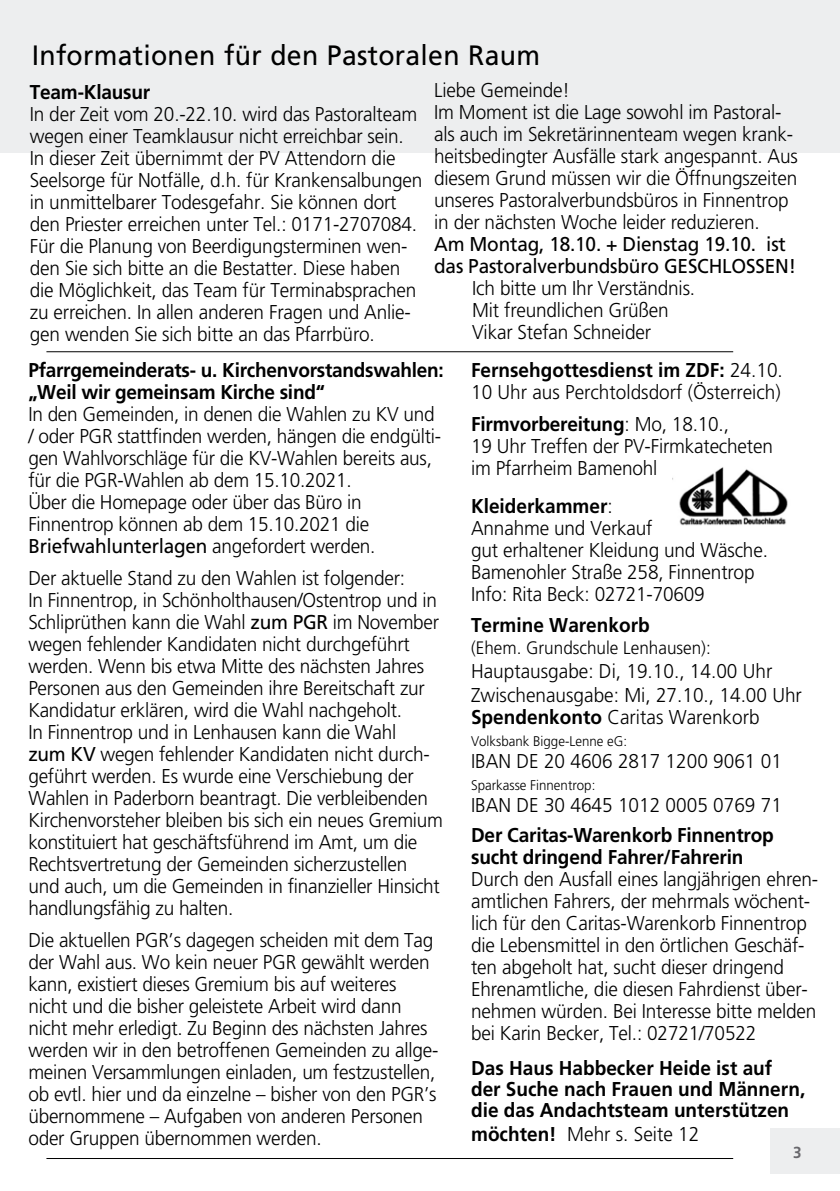
<style>
.page{position:relative;width:840px;height:1191px;background:#fff}
.page>*{position:absolute;margin:0;border:0;box-sizing:border-box;transform-origin:0 0}
.t1{font:28px "Frutiger";letter-spacing:.01em;color:#000;scale:.95 1}
.t2{font:300 20px/22px "Frutiger";letter-spacing:-.01em;color:#000;scale:.95 1}
.t3{font:700 20px/22px "Frutiger";letter-spacing:-.01em;color:#000;scale:.95 1}
.t4{font:20px/22px "Frutiger";letter-spacing:-.01em;color:#000;scale:.95 1}
.t5{font:300 18px "Frutiger";color:#000;scale:.95 1}
.t6{font:700 16px "Frutiger";color:#68676c;scale:.95 1}
.t7{font:300 14px "Frutiger";color:#000;scale:.95 1}
.s1{font-weight:700}
.s2{font-weight:400}
</style>
<div class="page">
<img style="left:672px;top:467px;width:116px;height:59px">
<hr style="left:46px;top:1158px;width:686px;height:1px;background:#000">
<hr style="left:46px;top:351px;width:686px;height:1px;background:#000">
<div style="left:0;top:0;width:839px;height:152px;background:#edeeef"></div>
<div style="left:770px;top:1128px;width:69px;height:46px;background:#edeeef"></div>
<h1 class="t1" style="left:32px;top:39px;width:536px">Informationen für den Pastoralen Raum</h1>
<p class="t2" style="left:434px;top:79px;width:384px">Liebe Gemeinde!<br>Im Moment ist die Lage sowohl im Pastoral&shy;als auch im Sekretärinnenteam wegen krank&shy;heitsbedingter Ausfälle stark angespannt. Aus diesem Grund müssen wir die Öffnungszeiten unseres Pastoralverbundsbüros in Finnentrop in der nächsten Woche leider reduzieren.</p>
<p class="t4" style="left:434px;top:232px;width:382px">Am Montag, 18.10. + Dienstag 19.10. ist das Pastoralverbundsbüro GESCHLOSSEN!</p>
<p class="t2" style="left:472px;top:277px;width:236px">Ich bitte um Ihr Verständnis.<br>Mit freundlichen Grüßen<br>Vikar Stefan Schneider</p>
<p class="t2" style="left:471px;top:359px;width:329px"><span class="s1">Fernsehgottesdienst im ZDF:</span> 24.10.<br>10 Uhr aus Perchtoldsdorf (Österreich)</p>
<p class="t2" style="left:471px;top:413px;width:319px"><span class="s1">Firmvorbereitung</span>: Mo, 18.10.,<br>19 Uhr Treffen der PV-Firmkatecheten im Pfarrheim Bamenohl</p>
<p class="t3" style="left:30px;top:81px;width:128px">Team-Klausur</p>
<p class="t2" style="left:30px;top:103px;width:414px">In der Zeit vom 20.-22.10. wird das Pastoralteam wegen einer Teamklausur nicht erreichbar sein.<br>In dieser Zeit übernimmt der PV Attendorn die Seelsorge für Notfälle, d.h. für Krankensalbungen in unmittelbarer Todesgefahr. Sie können dort den Priester erreichen unter Tel.: 0171-2707084.<br>Für die Planung von Beerdigungsterminen wen&shy;den Sie sich bitte an die Bestatter. Diese haben die Möglichkeit, das Team für Terminabsprachen zu erreichen. In allen anderen Fragen und Anlie&shy;gen wenden Sie sich bitte an das Pfarrbüro.</p>
<p class="t3" style="left:28px;top:359px;width:438px">Pfarrgemeinderats- u. Kirchenvorstandswahlen: „Weil wir gemeinsam Kirche sind“</p>
<p class="t2" style="left:28px;top:403px;width:435px">In den Gemeinden, in denen die Wahlen zu KV und / oder PGR stattfinden werden, hängen die endgülti&shy;gen Wahlvorschläge für die KV-Wahlen bereits aus, für die PGR-Wahlen ab dem 15.10.2021.<br>Über die Homepage oder über das Büro in Finnentrop können ab dem 15.10.2021 die <span class="s2">Briefwahlunterlagen</span> angefordert werden.</p>
<p class="t2" style="left:28px;top:567px;width:438px">Der aktuelle Stand zu den Wahlen ist folgender:<br>In Finnentrop, in Schönholthausen/Ostentrop und in Schliprüthen kann die Wahl <span class="s2">zum PGR</span> im November wegen fehlender Kandidaten nicht durchgeführt werden. Wenn bis etwa Mitte des nächsten Jahres Personen aus den Gemeinden ihre Bereitschaft zur Kandidatur erklären, wird die Wahl nachgeholt.<br>In Finnentrop und in Lenhausen kann die Wahl<br><span class="s2">zum KV</span> wegen fehlender Kandidaten nicht durch&shy;geführt werden. Es wurde eine Verschiebung der Wahlen in Paderborn beantragt. Die verbleibenden Kirchenvorsteher bleiben bis sich ein neues Gremium konstituiert hat geschäftsführend im Amt, um die Rechtsvertretung der Gemeinden sicherzustellen und auch, um die Gemeinden in finanzieller Hinsicht handlungsfähig zu halten.</p>
<p class="t2" style="left:28px;top:929px;width:433px">Die aktuellen PGR’s dagegen scheiden mit dem Tag der Wahl aus. Wo kein neuer PGR gewählt werden kann, existiert dieses Gremium bis auf weiteres nicht und die bisher geleistete Arbeit wird dann nicht mehr erledigt. Zu Beginn des nächsten Jahres werden wir in den betroffenen Gemeinden zu allge&shy;meinen Versammlungen einladen, um festzustellen, ob evtl. hier und da einzelne – bisher von den PGR’s übernommene – Aufgaben von anderen Personen oder Gruppen übernommen werden.</p>
<p class="t2" style="left:471px;top:495px;width:314px"><span class="s1">Kleiderkammer</span>:<br>Annahme und Verkauf<br>gut erhaltener Kleidung und Wäsche.<br>Bamenohler Straße 258, Finnentrop<br>Info: Rita Beck: 02721-70609</p>
<p class="t3" style="left:471px;top:614px;width:189px">Termine Warenkorb</p>
<p class="t5" style="left:471px;top:638px;width:254px">(Ehem. Grundschule Lenhausen):</p>
<p class="t2" style="left:471px;top:659px;width:349px;line-height:24px">Hauptausgabe: Di, 19.10., 14.00 Uhr<br>Zwischenausgabe: Mi, 27.10., 14.00 Uhr</p>
<p class="t2" style="left:471px;top:706px;width:305px"><span class="s1">Spendenkonto</span> Caritas Warenkorb</p>
<p class="t7" style="left:471px;top:733px;width:166px">Volksbank Bigge-Lenne eG:</p>
<p class="t2" style="left:471px;top:750px;width:328px">IBAN DE 20 4606 2817 1200 9061 01</p>
<p class="t7" style="left:471px;top:777px;width:132px">Sparkasse Finnentrop:</p>
<p class="t2" style="left:471px;top:794px;width:328px">IBAN DE 30 4645 1012 0005 0769 71</p>
<p class="t3" style="left:471px;top:824px;width:320px">Der Caritas-Warenkorb Finnentrop sucht dringend Fahrer/Fahrerin</p>
<p class="t2" style="left:471px;top:868px;width:367px">Durch den Ausfall eines langjährigen ehren&shy;amtlichen Fahrers, der mehrmals wöchent&shy;lich für den Caritas-Warenkorb Finnentrop die Lebensmittel in den örtlichen Geschäf&shy;ten abgeholt hat, sucht dieser dringend Ehrenamtliche, die diesen Fahrdienst über&shy;nehmen würden. Bei Interesse bitte melden bei Karin Becker, Tel.: 02721/70522</p>
<p class="t3" style="left:471px;top:1057px;width:353px;line-height:21px">Das Haus Habbecker Heide ist auf der Suche nach Frauen und Männern, die das Andachtsteam unterstützen</p>
<p class="t2" style="left:471px;top:1123px;width:242px"><span class="s1">möchten!</span> Mehr s. Seite 12</p>
<p class="t6" style="left:792px;top:1143px;width:10px">3</p>
</div>
